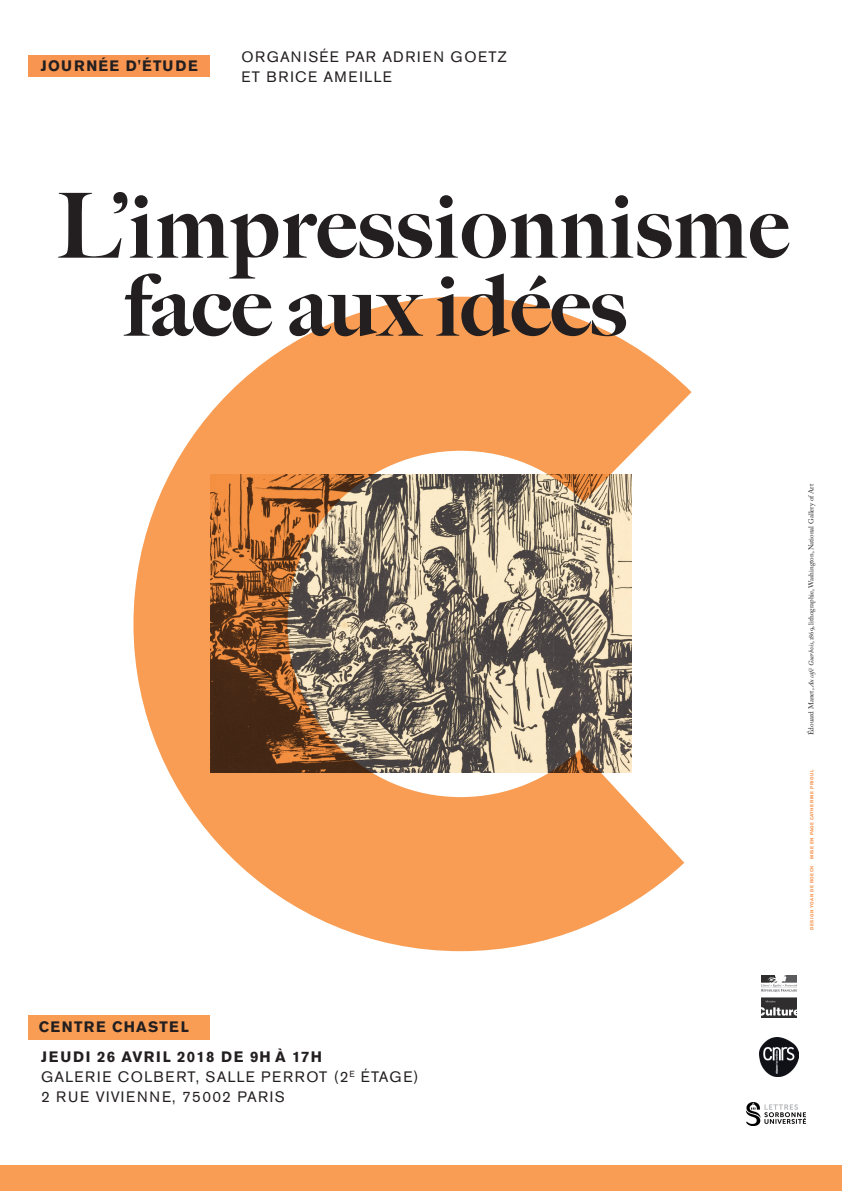
<style>
.page{position:relative;width:842px;height:1191px;background:#fff}
.page>*{position:absolute;margin:0;border:0;box-sizing:border-box;transform-origin:0 0}
.t1{font:900 90px "Big Caslon FB";letter-spacing:.02em;color:#231f20}
.t2{font:900 85.5px "Big Caslon FB";color:#231f20;scale:1.05 1}
.t3{font:15px/20px "Berthold Akzidenz Grotesk BE";letter-spacing:.1em;color:#231f20}
.t4{font:700 15px "Berthold Akzidenz Grotesk BE";letter-spacing:.08em;color:#231f20}
.t5{font:7px "Adobe Caslon Pro";color:#231f20}
.t6{font:700 4.5px "Berthold Akzidenz Grotesk BE";letter-spacing:.12em;color:#f79551}
.t7{font:700 4.5px "Berthold Akzidenz Grotesk BE";letter-spacing:.1em;color:#f79551}
.s1{font-weight:700}
.s2{font-style:italic}
</style>
<div class="page">
<svg style="left:133px;top:296px;width:664px;height:722px"></svg>
<div style="left:0;top:1165px;width:842px;height:26px;background:#f89d53"></div>
<div style="left:28px;top:55px;width:182px;height:22px;background:#f79551"></div>
<div style="left:28px;top:1015px;width:182px;height:24px;background:#f89d53"></div>
<img style="left:759px;top:1037px;width:40px;height:39px">
<img style="left:761px;top:975px;width:36px;height:42px">
<img style="left:747px;top:1102px;width:58px;height:23px">
<img style="left:210px;top:475px;width:421px;height:297px">
<p class="t4" style="left:41px;top:57px;width:159px">JOURNÉE D'ÉTUDE</p>
<p class="t3" style="left:241px;top:47px;width:267px">ORGANISÉE PAR ADRIEN GOETZ<br>ET BRICE AMEILLE</p>
<h1 class="t1" style="left:57px;top:172px;width:734px">L’impressionnisme</h1>
<h2 class="t2" style="left:124px;top:254px;width:480px">face aux idées</h2>
<p class="t4" style="left:39px;top:1018px;width:151px">CENTRE CHASTEL</p>
<p class="t3" style="left:41px;top:1046px;width:379px"><span class="s1">JEUDI 26 AVRIL 2018 DE 9H À 17H<br></span>GALERIE COLBERT, SALLE PERROT (2<sup>E</sup> ÉTAGE)<br>2 RUE VIVIENNE, 75002 PARIS</p>
<p class="t5" style="left:807px;top:735px;width:253px;rotate:-90deg">Édouard Manet, <span class="s2">Au café Guerbois</span>, 1869, lithographie, Washington, National Gallery of Art</p>
<p class="t6" style="left:809px;top:859px;width:91px;rotate:-90deg">MISE EN PAGE CATHERINE PRIOUL</p>
<p class="t7" style="left:809px;top:929px;width:66px;rotate:-90deg">DESIGN YOAN DE ROECK</p>
</div>
